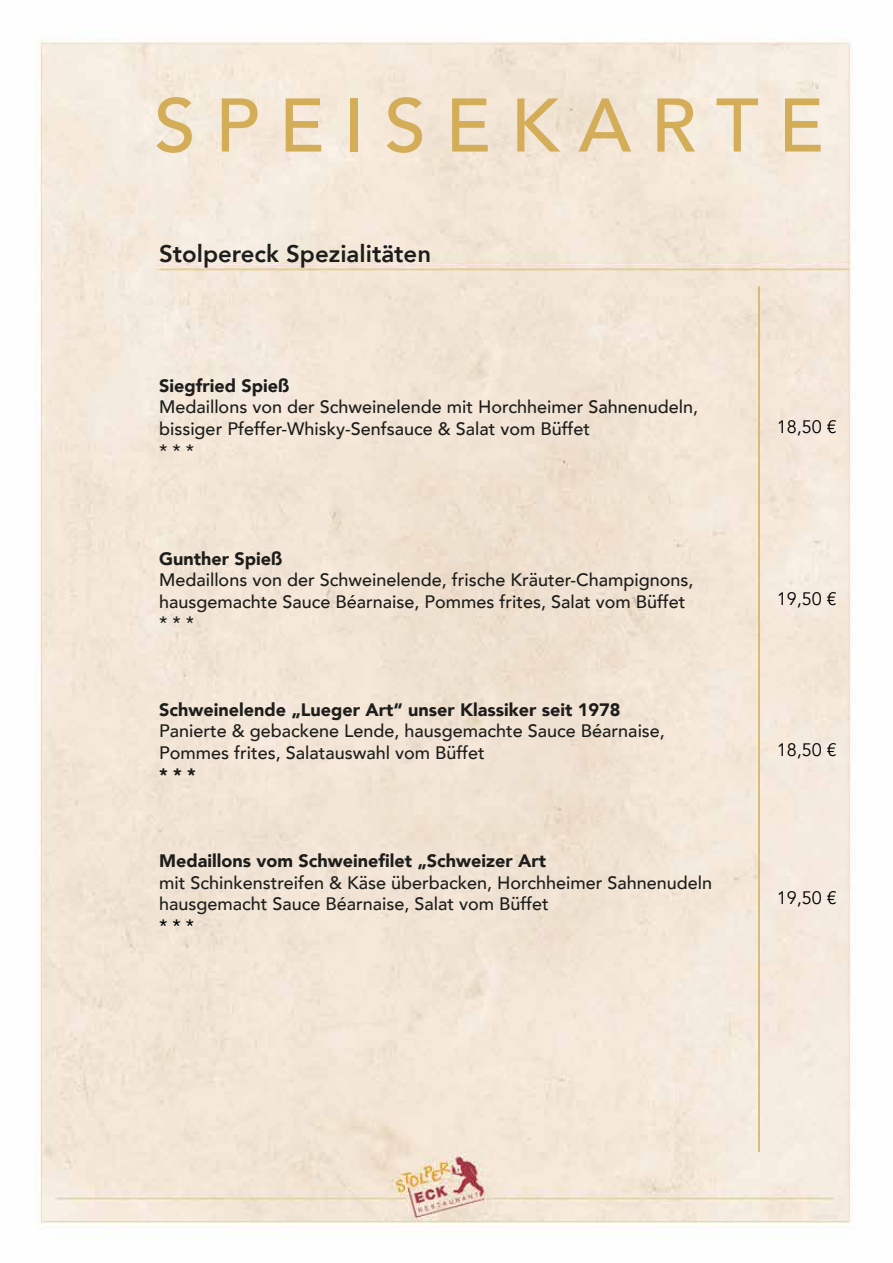
<style>
.page{position:relative;width:893px;height:1263px;background:#fff}
.page>*{position:absolute;margin:0;border:0;box-sizing:border-box;transform-origin:0 0}
.t1{font:500 75px "Avenir";color:#d3ad58}
.t2{font:800 24px "Avenir";color:#1d1d1b}
.t3{font:500 18px/21.6px "Avenir";color:#1d1d1b}
.t4{font:900 18px "Avenir";color:#1d1d1b}
.t5{font:18px "Avenir";color:#000}
.t6{font:500 18px "Avenir";color:#000}
</style>
<div class="page">
<img style="left:35px;top:39px;width:818px;height:1186px">
<hr style="left:758px;top:286px;width:2px;height:866px;background:#d3ad58">
<h1 class="t1" style="left:154px;top:61px;width:671px">S P E I S E K A R T E</h1>
<h2 class="t2" style="left:159px;top:235px;width:274px">Stolpereck Spezialitäten</h2>
<p class="t4" style="left:159px;top:370px;width:132px">Siegfried Spieß</p>
<p class="t3" style="left:159px;top:395px;width:541px">Medaillons von der Schweinelende mit Horchheimer Sahnenudeln, bissiger Pfeffer-Whisky-Senfsauce &amp; Salat vom Büffet<br>* * *</p>
<p class="t4" style="left:159px;top:543px;width:125px">Gunther Spieß</p>
<p class="t3" style="left:159px;top:568px;width:536px">Medaillons von der Schweinelende, frische Kräuter-Champignons, hausgemachte Sauce Béarnaise, Pommes frites, Salat vom Büffet * * *</p>
<p class="t4" style="left:159px;top:694px;width:463px">Schweinelende „Lueger Art“ unser Klassiker seit 1978</p>
<p class="t3" style="left:159px;top:719px;width:507px">Panierte &amp; gebackene Lende, hausgemachte Sauce Béarnaise,<br>Pommes frites, Salatauswahl vom Büffet</p>
<p class="t4" style="left:159px;top:759px;width:38px">* * *</p>
<p class="t4" style="left:159px;top:845px;width:389px">Medaillons vom Schweinefilet „Schweizer Art</p>
<p class="t3" style="left:159px;top:870px;width:555px">mit Schinkenstreifen &amp; Käse überbacken, Horchheimer Sahnenudeln hausgemacht Sauce Béarnaise, Salat vom Büffet</p>
<p class="t6" style="left:159px;top:910px;width:37px">* * *</p>
<p class="t5" style="left:777px;top:416px;width:62px">18,50 €</p>
<p class="t5" style="left:777px;top:588px;width:62px">19,50 €</p>
<p class="t5" style="left:777px;top:739px;width:62px">18,50 €</p>
<p class="t5" style="left:777px;top:887px;width:62px">19,50 €</p>
</div>
